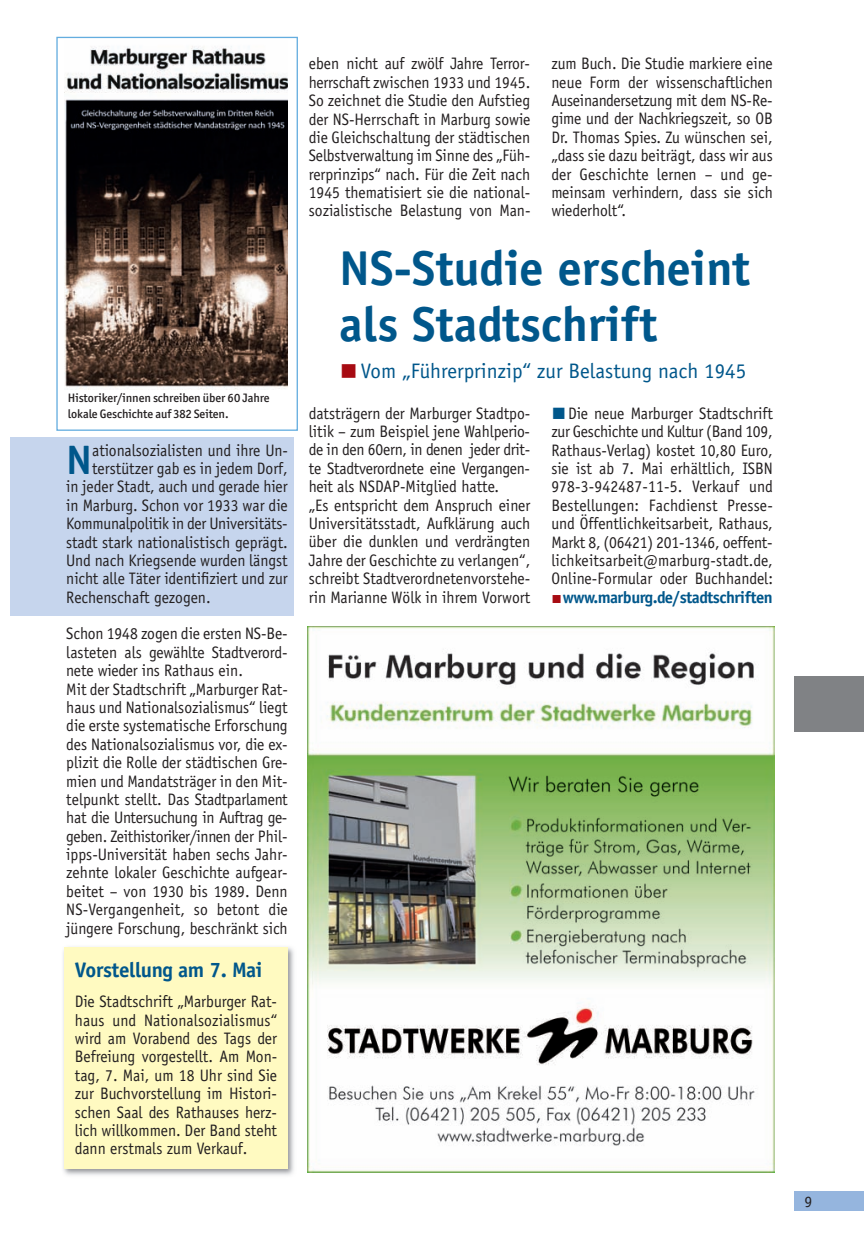
<style>
.page{position:relative;width:864px;height:1236px;background:#fff}
.page>*{position:absolute;margin:0;border:0;box-sizing:border-box;transform-origin:0 0}
.t1{font:700 49px/56px "Officina Sans";color:#00578b}
.t2{font:700 41.12px "Officina Sans";color:#00578b}
.t3{font:21px "Officina Sans";color:#00578b}
.t4{font:700 21px "Officina Sans";letter-spacing:-.015em;color:#00578b}
.t5{font:16.62px/18.4px "Officina Sans";color:#231f20;text-align:justify;scale:.94 1}
.t6{font:700 16.62px "Officina Sans";letter-spacing:-.03em;color:#00578b}
.t7{font:15.75px "Officina Sans";color:#231f20}
.t8{font:500 12.25px/15.8px "Officina San ITC";letter-spacing:-.005em;color:#231f20}
.s1{font-family:"Ping Fang HK";font-weight:600;font-size:19.25px;color:#a70b12}
.s2{font-family:"Hira Min Pro N W6";font-size:14.88px;color:#00578b}
.s3{font-family:"Hira Min Pro N W6";font-weight:400;font-size:10.5px;color:#a70b12}
</style>
<div class="page">
<div style="left:56px;top:37px;width:242px;height:394px;border:1px solid #64addf"></div>
<div style="left:10px;top:437px;width:283px;height:178px;background:#c6d5ed"></div>
<div style="left:794px;top:1191px;width:69px;height:19px;background:#95b5de"></div>
<img style="left:64px;top:46px;width:224px;height:344px">
<div style="left:794px;top:676px;width:69px;height:56px;background:#808285"></div>
<img style="left:63px;top:947px;width:231px;height:228px">
<div style="left:64px;top:947px;width:223px;height:221px;background:#fffac1"></div>
<img style="left:308px;top:626px;width:466px;height:546px">
<p class="t8" style="left:68px;top:391px;width:203px">Historiker/innen schreiben über 60 Jahre lokale Geschichte auf 382 Seiten.</p>
<p class="t2" style="left:66px;top:444px;width:27px">N</p>
<p class="t5" style="left:92px;top:442px;width:210px">ationalsozialisten und ihre Un-</p>
<p class="t5" style="left:92px;top:460px;width:209px">terstützer gab es in jedem Dorf,</p>
<p class="t5" style="left:66px;top:479px;width:237px">in jeder Stadt, auch und gerade hier</p>
<p class="t5" style="left:66px;top:497px;width:237px">in Marburg. Schon vor 1933 war die</p>
<p class="t5" style="left:66px;top:515px;width:237px">Kommunalpolitik in der Universitäts-</p>
<p class="t5" style="left:66px;top:534px;width:237px">stadt stark nationalistisch geprägt.</p>
<p class="t5" style="left:66px;top:552px;width:237px">Und nach Kriegsende wurden längst</p>
<p class="t5" style="left:66px;top:570px;width:237px">nicht alle Täter identifiziert und zur</p>
<p class="t5" style="left:66px;top:589px;width:155px">Rechenschaft gezogen.</p>
<p class="t5" style="left:66px;top:626px;width:237px;text-align:left">Schon 1948 zogen die ersten NS-Be&shy;lasteten als gewählte Stadtverord&shy;nete wieder ins Rathaus ein.<br>Mit der Stadtschrift „Marburger Rat&shy;haus und Nationalsozialismus“ liegt die erste systematische Erforschung des Nationalsozialismus vor, die ex&shy;plizit die Rolle der städtischen Gre&shy;mien und Mandatsträger in den Mit&shy;telpunkt stellt. Das Stadtparlament hat die Untersuchung in Auftrag ge&shy;geben. Zeithistoriker/innen der Phil&shy;ipps-Universität haben sechs Jahr&shy;zehnte lokaler Geschichte aufgear&shy;beitet – von 1930 bis 1989. Denn NS-Vergangenheit, so betont die jüngere Forschung, beschränkt sich</p>
<p class="t4" style="left:75px;top:962px;width:189px">Vorstellung am 7. Mai</p>
<p class="t5" style="left:75px;top:993px;width:217px">Die Stadtschrift „Marburger Rat&shy;haus und Nationalsozialismus“ wird am Vorabend des Tags der Befreiung vorgestellt. Am Mon&shy;tag, 7. Mai, um 18 Uhr sind Sie zur Buchvorstellung im Histori&shy;schen Saal des Rathauses herz&shy;lich willkommen. Der Band steht dann erstmals zum Verkauf.</p>
<p class="t5" style="left:309px;top:56px;width:237px">eben nicht auf zwölf Jahre Terror&shy;herrschaft zwischen 1933 und 1945.<br>So zeichnet die Studie den Aufstieg der NS-Herrschaft in Marburg sowie die Gleichschaltung der städtischen Selbstverwaltung im Sinne des „Füh&shy;rerprinzips“ nach. Für die Zeit nach 1945 thematisiert sie die national&shy;sozialistische Belastung von Man-</p>
<p class="t5" style="left:551px;top:56px;width:237px">zum Buch. Die Studie markiere eine neue Form der wissenschaftlichen Auseinandersetzung mit dem NS-Re&shy;gime und der Nachkriegszeit, so OB Dr. Thomas Spies. Zu wünschen sei, „dass sie dazu beiträgt, dass wir aus der Geschichte lernen – und ge&shy;meinsam verhindern, dass sie sich wiederholt“.</p>
<p class="t1" style="left:339px;top:244px;width:412px">NS-Studie erscheint als Stadtschrift</p>
<p class="t3" style="left:339px;top:363px;width:408px"><span class="s1">■</span>Vom „Führerprinzip“ zur Belastung nach 1945</p>
<p class="t5" style="left:309px;top:405px;width:237px;text-align:left">datsträgern der Marburger Stadtpo&shy;litik – zum Beispiel jene Wahlperio&shy;de in den 60ern, in denen jeder drit&shy;te Stadtverordnete eine Vergangen&shy;heit als NSDAP-Mitglied hatte.<br>„Es entspricht dem Anspruch einer Universitätsstadt, Aufklärung auch über die dunklen und verdrängten Jahre der Geschichte zu verlangen“, schreibt Stadtverordnetenvorstehe&shy;rin Marianne Wölk in ihrem Vorwort</p>
<p class="t5" style="left:551px;top:405px;width:237px"><span class="s2">■</span>Die neue Marburger Stadtschrift zur Geschichte und Kultur (Band 109, Rathaus-Verlag) kostet 10,80 Euro, sie ist ab 7. Mai erhältlich, ISBN 978-3-942487-11-5. Verkauf und Bestellungen: Fachdienst Presse&shy;und Öffentlichkeitsarbeit, Rathaus, Markt 8, (06421) 201-1346, oeffent&shy;lichkeitsarbeit@marburg-stadt.de, Online-Formular oder Buchhandel:</p>
<p class="t6" style="left:551px;top:590px;width:223px"><span class="s3">■</span>www.marburg.de/stadtschriften</p>
<p class="t7" style="left:804px;top:1195px;width:9px">9</p>
</div>
